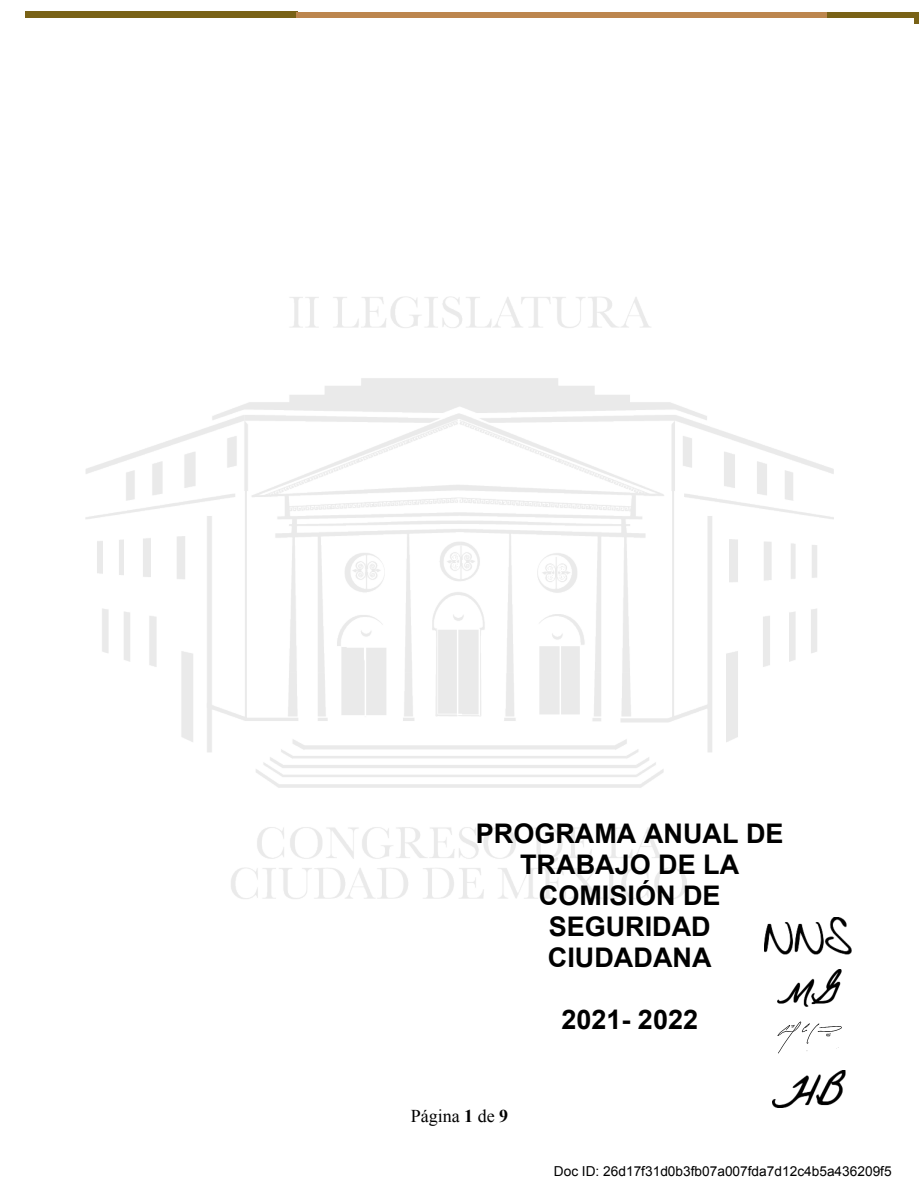
<style>
.page{position:relative;width:919px;height:1189px;background:#fff}
.page>*{position:absolute;margin:0;border:0;box-sizing:border-box;transform-origin:0 0}
.t1{font:700 27px/31px "Arial";color:#000;text-align:center}
.t2{font:18px "Times New Roman";color:#000}
.t3{font:13.65px "Arial";color:#000}
.s1{font-weight:700}
</style>
<div class="page">
<img style="left:85px;top:296px;width:748px;height:659px">
<svg style="left:26px;top:11px;width:892px;height:13px"></svg>
<svg style="left:26px;top:18px;width:887px;height:6px"></svg>
<img style="left:777px;top:1021px;width:65px;height:33px">
<img style="left:772px;top:1070px;width:73px;height:37px">
<img style="left:777px;top:969px;width:63px;height:37px">
<img style="left:763px;top:917px;width:88px;height:36px">
<p class="t1" style="left:475px;top:817px;width:309px">PROGRAMA ANUAL DE<br>TRABAJO DE LA<br>COMISIÓN DE<br>SEGURIDAD<br>CIUDADANA</p>
<p class="t2" style="left:410px;top:1105px;width:99px">Página <span class="s1">1</span> de <span class="s1">9</span></p>
<p class="t1" style="left:561px;top:1004px;width:138px">2021- 2022</p>
<p class="t3" style="left:553px;top:1163px;width:339px">Doc ID: 26d17f31d0b3fb07a007fda7d12c4b5a436209f5</p>
</div>
